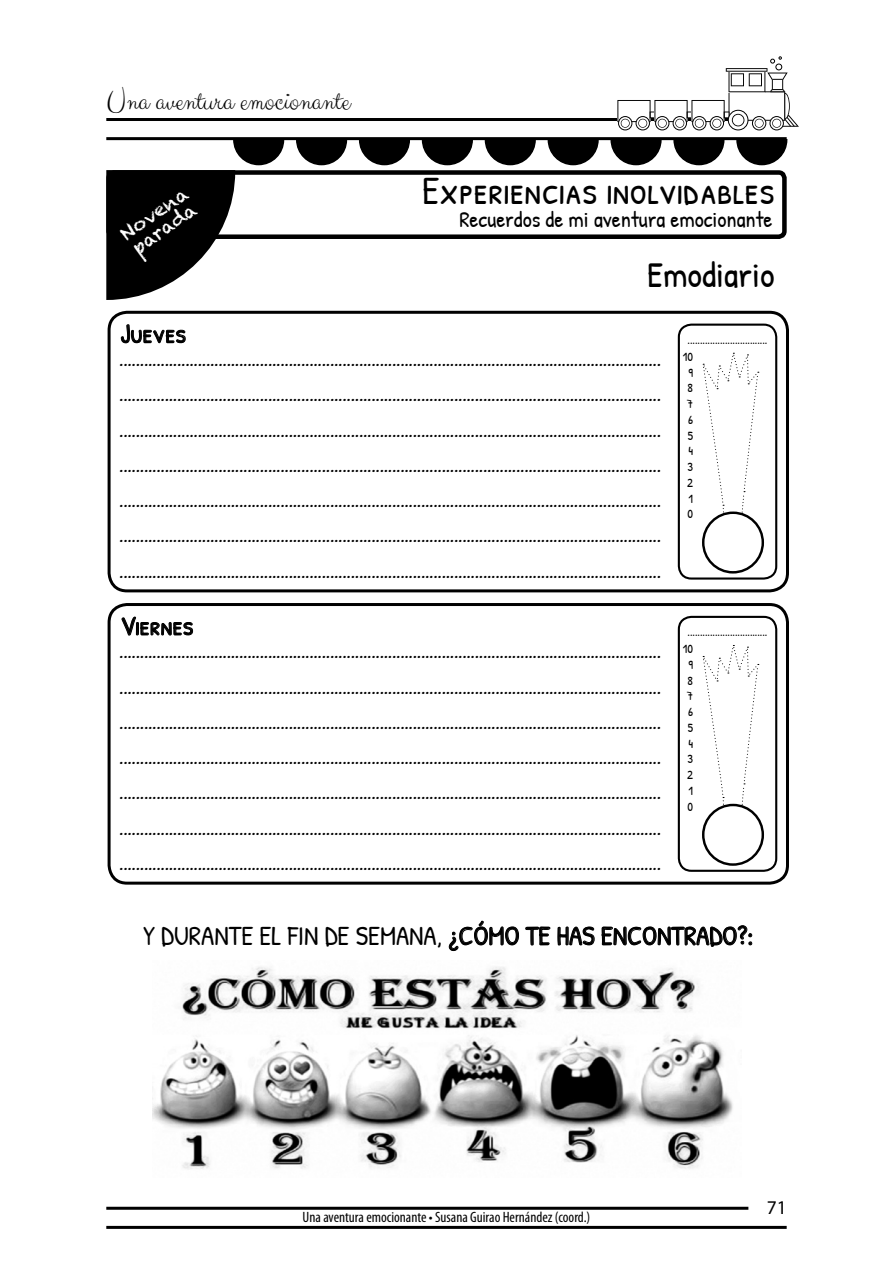
<style>
.page{position:relative;width:893px;height:1263px;background:#fff}
.page>*{position:absolute;margin:0;border:0;box-sizing:border-box;transform-origin:0 0}
.t1{font:39px "Patrick Hand SC";color:#000}
.t2{font:36px "Patrick Hand";color:#000}
.t3{font:29.55px "Clicker Script";color:#000}
.t4{font:27px "Patrick Hand SC";color:#000}
.t5{font:22.5px "Patrick Hand";color:#000}
.t6{font:19.5px/35.2px "Julius B Thyssen";color:#000;text-align:justify}
.t7{font:19.5px "Myriad Pro";color:#000}
.t8{font:18.9px/18px "Chalkduster";color:#fff}
.t9{font:condensed 15px "Myriad Pro";color:#000}
.t10{font:12.6px/15.8px "Patrick Hand";color:#000;text-align:center}
.t11{font:11.7px "Patrick Hand SC";color:#000}
</style>
<div class="page">
<hr style="left:106px;top:1207px;width:642px;height:3px;background:#000">
<hr style="left:106px;top:1226px;width:681px;height:3px;background:#000">
<div style="left:106px;top:170px;width:681px;height:69px;border:5px solid #000;border-radius:6px"></div>
<svg style="left:106px;top:140px;width:179px;height:160px"></svg>
<svg style="left:295px;top:140px;width:53px;height:26px"></svg>
<svg style="left:358px;top:140px;width:53px;height:26px"></svg>
<svg style="left:421px;top:140px;width:53px;height:26px"></svg>
<svg style="left:484px;top:140px;width:53px;height:26px"></svg>
<svg style="left:547px;top:140px;width:52px;height:26px"></svg>
<svg style="left:610px;top:140px;width:52px;height:26px"></svg>
<svg style="left:673px;top:140px;width:52px;height:26px"></svg>
<svg style="left:735px;top:139px;width:53px;height:27px"></svg>
<hr style="left:106px;top:118px;width:681px;height:3px;background:#000">
<hr style="left:106px;top:137px;width:681px;height:3px;background:#000">
<div style="left:618px;top:116px;width:14px;height:14px;border:1px solid #000;border-radius:50%"></div>
<div style="left:636px;top:117px;width:13px;height:13px;background:#1b1b1b;border-radius:50%"></div>
<div style="left:636px;top:116px;width:14px;height:14px;border:1px solid #000;border-radius:50%"></div>
<div style="left:656px;top:117px;width:13px;height:13px;background:#191919;border-radius:50%"></div>
<div style="left:655px;top:116px;width:14px;height:14px;border:1px solid #000;border-radius:50%"></div>
<div style="left:673px;top:117px;width:13px;height:13px;background:#1e1e1e;border-radius:50%"></div>
<div style="left:673px;top:116px;width:14px;height:14px;border:1px solid #000;border-radius:50%"></div>
<div style="left:693px;top:117px;width:13px;height:13px;background:#171717;border-radius:50%"></div>
<div style="left:692px;top:116px;width:14px;height:14px;border:1px solid #000;border-radius:50%"></div>
<div style="left:710px;top:117px;width:13px;height:13px;background:#232323;border-radius:50%"></div>
<div style="left:710px;top:116px;width:14px;height:14px;border:1px solid #000;border-radius:50%"></div>
<div style="left:752px;top:116px;width:14px;height:14px;border:1px solid #000;border-radius:50%"></div>
<div style="left:728px;top:110px;width:20px;height:20px;border:1px solid #000;border-radius:50%"></div>
<div style="left:769px;top:116px;width:15px;height:14px;border:1px solid #000;border-radius:50%"></div>
<svg style="left:617px;top:56px;width:182px;height:72px"></svg>
<div style="left:108px;top:311px;width:681px;height:281px;border:3px solid #000;border-radius:18px"></div>
<svg style="left:702px;top:353px;width:62px;height:221px"></svg>
<div style="left:678px;top:324px;width:99px;height:256px;border:2px solid #000;border-radius:13px"></div>
<div style="left:108px;top:603px;width:681px;height:282px;border:3px solid #000;border-radius:18px"></div>
<svg style="left:702px;top:645px;width:62px;height:221px"></svg>
<div style="left:678px;top:616px;width:99px;height:256px;border:2px solid #000;border-radius:13px"></div>
<img style="left:153px;top:967px;width:580px;height:202px">
<svg style="left:449px;top:920px;width:70px;height:31px"></svg>
<svg style="left:525px;top:926px;width:26px;height:20px"></svg>
<svg style="left:557px;top:926px;width:38px;height:20px"></svg>
<svg style="left:601px;top:925px;width:152px;height:22px"></svg>
<svg style="left:120px;top:310px;width:66px;height:34px"></svg>
<svg style="left:121px;top:616px;width:72px;height:20px"></svg>
<h3 class="t3" style="left:106px;top:82px;width:245px">Una aventura emocionante</h3>
<p class="t8" style="left:117px;top:229px;width:80px;rotate:-35deg">Novena parada</p>
<h3 class="t4" style="left:120px;top:315px;width:67px">Jueves</h3>
<h1 class="t1" style="left:422px;top:164px;width:354px">Experiencias inolvidables</h1>
<p class="t5" style="left:459px;top:203px;width:314px">Recuerdos de mi aventura emocionante</p>
<h2 class="t2" style="left:647px;top:250px;width:129px">Emodiario</h2>
<p class="t11" style="left:688px;top:332px;width:81px">................................</p>
<p class="t6" style="left:120px;top:343px;width:543px">................................................................................................................................... ................................................................................................................................... ................................................................................................................................... ................................................................................................................................... ................................................................................................................................... ................................................................................................................................... ...................................................................................................................................</p>
<p class="t10" style="left:683px;top:348px;width:12px">10<br>9<br>8<br>7<br>6<br>5<br>4<br>3<br>2<br>1<br>0</p>
<h3 class="t4" style="left:120px;top:607px;width:75px">Viernes</h3>
<p class="t11" style="left:688px;top:624px;width:81px">................................</p>
<p class="t6" style="left:120px;top:635px;width:543px">................................................................................................................................... ................................................................................................................................... ................................................................................................................................... ................................................................................................................................... ................................................................................................................................... ................................................................................................................................... ...................................................................................................................................</p>
<p class="t10" style="left:683px;top:641px;width:12px">10<br>9<br>8<br>7<br>6<br>5<br>4<br>3<br>2<br>1<br>0</p>
<h3 class="t4" style="left:143px;top:917px;width:612px">Y DURANTE EL FIN DE SEMANA, ¿CÓMO TE HAS ENCONTRADO?:</h3>
<p class="t9" style="left:303px;top:1208px;width:289px">Una aventura emocionante • Susana Guirao Hernández (coord.)</p>
<p class="t7" style="left:767px;top:1195px;width:22px">71</p>
</div>
